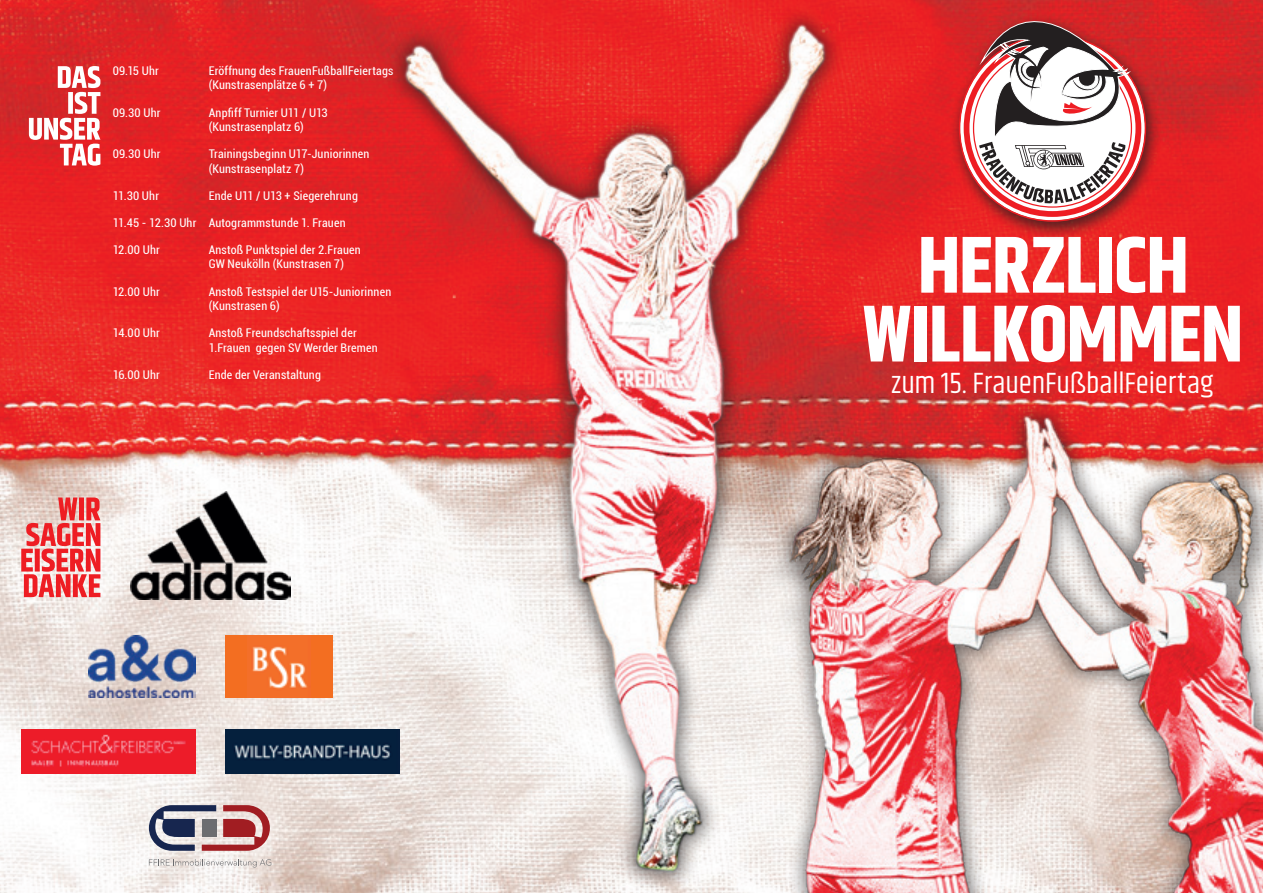
<style>
.page{position:relative;width:1263px;height:893px;background:#fff}
.page>*{position:absolute;margin:0;border:0;box-sizing:border-box;transform-origin:0 0}
.t1{font:700 80.4px "Khand";letter-spacing:-.01em;color:#fff}
.t2{font:30px "Khand";letter-spacing:-.005em;color:#fff}
.t3{font:condensed 12px/14.4px "Roboto";letter-spacing:.015em;color:#fff}
</style>
<div class="page">
<img style="left:0;top:0;width:1263px;height:893px">
<img style="left:924px;top:365px;width:339px;height:528px">
<svg style="left:21px;top:497px;width:79px;height:100px;background:#ec7b7b"></svg>
<svg style="left:29px;top:66px;width:71px;height:100px"></svg>
<div style="left:949px;top:14px;width:213px;height:226px;background:#231f20;opacity:.75"></div>
<svg style="left:959px;top:5px;width:187px;height:217px"></svg>
<img style="left:306px;top:0;width:618px;height:893px">
<img style="left:130px;top:492px;width:161px;height:108px">
<img style="left:88px;top:635px;width:108px;height:63px">
<div style="left:225px;top:635px;width:108px;height:63px;background:#f36e21"></div>
<img style="left:252px;top:646px;width:56px;height:44px">
<svg style="left:149px;top:859px;width:122px;height:8px"></svg>
<svg style="left:149px;top:805px;width:121px;height:46px;background:#9f7f88"></svg>
<img style="left:21px;top:730px;width:175px;height:43px">
<img style="left:225px;top:730px;width:175px;height:43px">
<p class="t3" style="left:113px;top:63px;width:48px">09.15 Uhr</p>
<p class="t3" style="left:209px;top:63px;width:186px">Eröffnung des FrauenFußballFeiertags (Kunstrasenplätze 6 + 7)</p>
<p class="t3" style="left:113px;top:105px;width:49px">09.30 Uhr</p>
<p class="t3" style="left:209px;top:105px;width:121px">Anpfiff Turnier U11 / U13 (Kunstrasenplatz 6)</p>
<p class="t3" style="left:113px;top:146px;width:49px">09.30 Uhr</p>
<p class="t3" style="left:209px;top:146px;width:162px">Trainingsbeginn U17-Juniorinnen (Kunstrasenplatz 7)</p>
<p class="t3" style="left:113px;top:188px;width:48px">11.30 Uhr</p>
<p class="t3" style="left:209px;top:188px;width:151px">Ende U11 / U13 + Siegerehrung</p>
<p class="t3" style="left:113px;top:215px;width:234px">11.45 - 12.30 Uhr Autogrammstunde 1. Frauen</p>
<p class="t3" style="left:113px;top:242px;width:49px">12.00 Uhr</p>
<p class="t3" style="left:209px;top:242px;width:154px">Anstoß Punktspiel der 2.Frauen<br>GW Neukölln (Kunstrasen 7)</p>
<p class="t3" style="left:113px;top:284px;width:49px">12.00 Uhr</p>
<p class="t3" style="left:209px;top:284px;width:184px">Anstoß Testspiel der U15-Juniorinnen (Kunstrasen 6)</p>
<p class="t3" style="left:113px;top:325px;width:49px">14.00 Uhr</p>
<p class="t3" style="left:209px;top:325px;width:170px">Anstoß Freundschaftsspiel der<br>1.Frauen gegen SV Werder Bremen</p>
<p class="t3" style="left:113px;top:367px;width:49px">16.00 Uhr</p>
<p class="t3" style="left:209px;top:367px;width:114px">Ende der Veranstaltung</p>
<h1 class="t1" style="left:918px;top:208px;width:273px">HERZLICH</h1>
<h1 class="t1" style="left:863px;top:277px;width:382px">WILLKOMMEN</h1>
<h2 class="t2" style="left:891px;top:365px;width:324px">zum 15. FrauenFußballFeiertag</h2>
</div>
